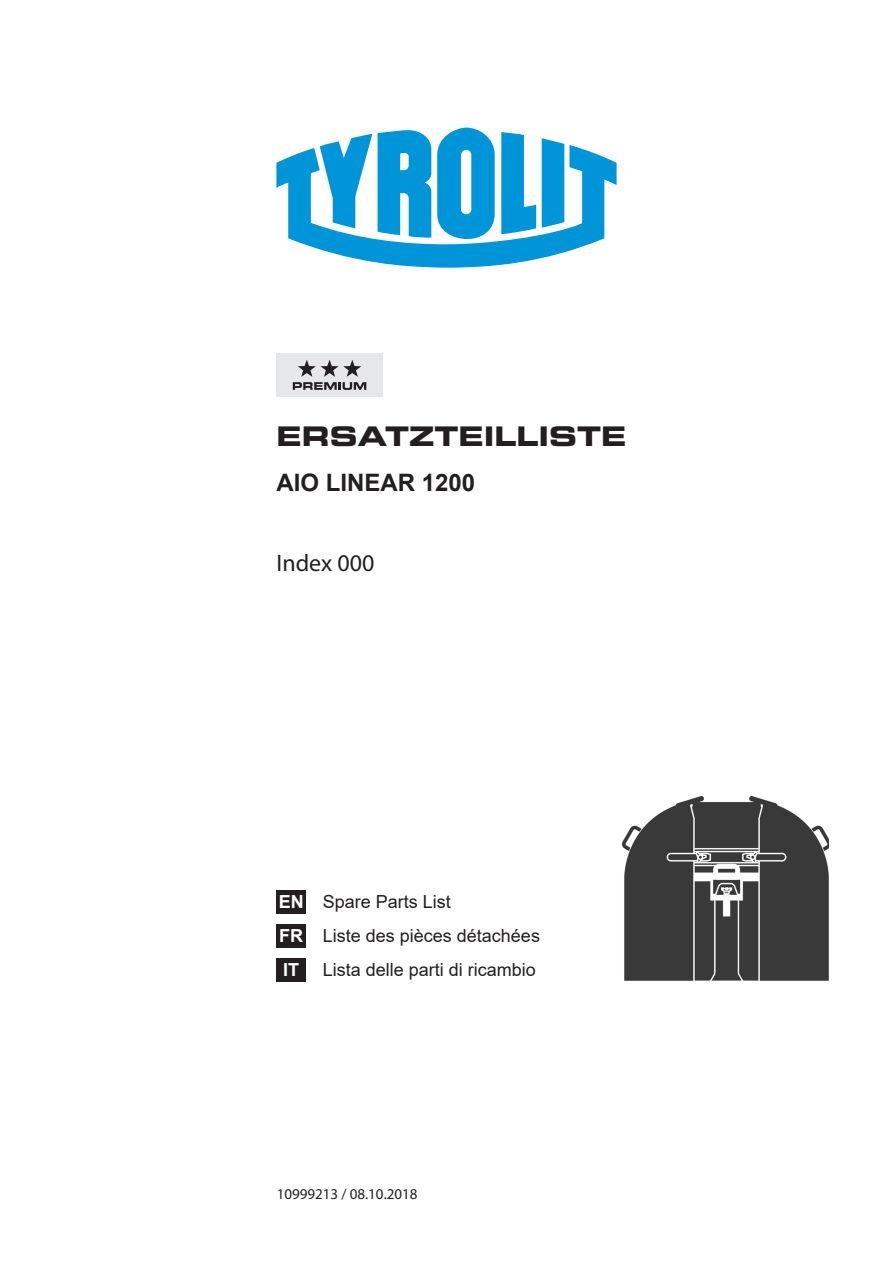
<style>
.page{position:relative;width:893px;height:1263px;background:#fff}
.page>*{position:absolute;margin:0;border:0;box-sizing:border-box;transform-origin:0 0}
.t1{font:27px "Eurostile LT Std Bold Ex 2";color:#231f20}
.t2{font:700 24px "Arial";color:#231f20}
.t3{font:24px "Myriad Pro";color:#231f20}
.t4{font:18px/34px "Arial";color:#231f20}
.t5{font:15px "Myriad Pro";color:#231f20}
.s1{font-weight:700;color:#fff}
</style>
<div class="page">
<svg style="left:276px;top:128px;width:341px;height:140px;fill:#0095d9"></svg>
<div style="left:276px;top:353px;width:107px;height:44px;background:#e6e7e9"></div>
<svg style="left:293px;top:360px;width:73px;height:30px"></svg>
<img style="left:623px;top:796px;width:206px;height:185px">
<div style="left:276px;top:890px;width:30px;height:23px;background:#231f20"></div>
<div style="left:276px;top:924px;width:30px;height:23px;background:#231f20"></div>
<div style="left:276px;top:958px;width:30px;height:23px;background:#231f20"></div>
<h1 class="t1" style="left:276px;top:417px;width:352px">ERSATZTEILLISTE</h1>
<h2 class="t2" style="left:276px;top:465px;width:200px">AIO LINEAR 1200</h2>
<h2 class="t3" style="left:276px;top:548px;width:99px">Index 000</h2>
<p class="t4" style="left:279px;top:885px;width:263px"><span class="s1">EN</span> Spare Parts List<br><span class="s1">FR</span> Liste des pièces détachées<br><span class="s1">IT</span></p>
<p class="t4" style="left:323px;top:953px;width:215px">Lista delle parti di ricambio</p>
<p class="t5" style="left:277px;top:1185px;width:142px">10999213 / 08.10.2018</p>
</div>
